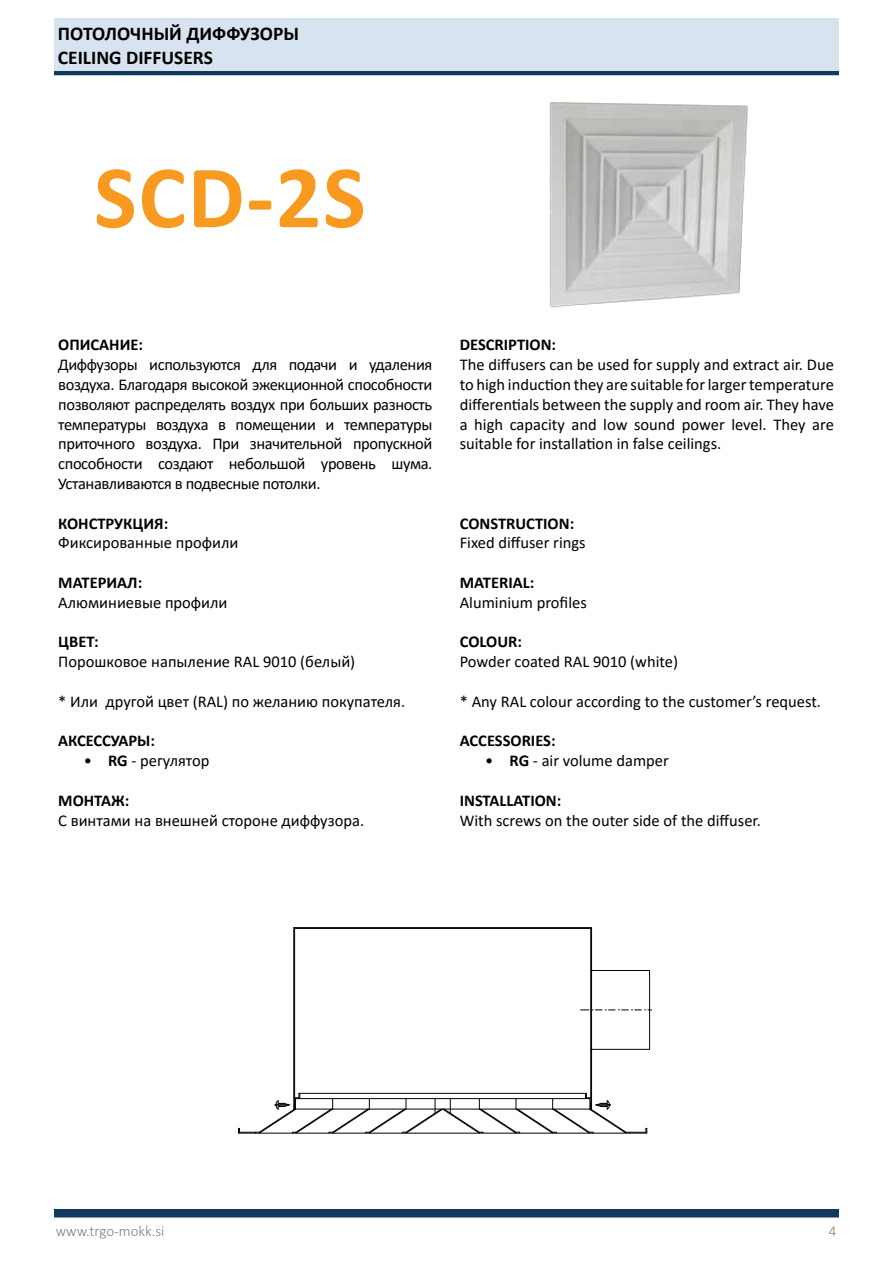
<style>
.page{position:relative;width:893px;height:1263px;background:#fff}
.page>*{position:absolute;margin:0;border:0;box-sizing:border-box;transform-origin:0 0}
.t1{font:700 90px "Calibri";color:#f89a20}
.t2{font:700 19.5px/23.4px "Calibri";color:#000}
.t3{font:16.5px/19.8px "Calibri";color:#000;text-align:justify}
.t4{font:700 16.5px "Calibri";color:#000}
.t5{font:300 15px "Calibri";color:#808080}
.s1{font-weight:700}
</style>
<div class="page">
<div style="left:54px;top:18px;width:785px;height:53px;background:#d7e4f0"></div>
<div style="left:54px;top:1209px;width:785px;height:8px;background:#11385d"></div>
<hr style="left:54px;top:71px;width:785px;height:4px;background:#11385d">
<img style="left:549px;top:102px;width:199px;height:206px">
<hr style="left:239px;top:1133px;width:408px;height:1px;background:#000">
<hr style="left:295px;top:928px;width:296px;height:1px;background:#000">
<hr style="left:590px;top:928px;width:1px;height:181px;background:#000">
<hr style="left:294px;top:927px;width:1px;height:182px;background:#000">
<hr style="left:591px;top:927px;width:1px;height:182px;background:#000">
<hr style="left:294px;top:927px;width:298px;height:1px;background:#000">
<hr style="left:591px;top:970px;width:59px;height:1px;background:#000">
<hr style="left:649px;top:970px;width:1px;height:79px;background:#000">
<hr style="left:591px;top:1049px;width:59px;height:1px;background:#000">
<svg style="left:581px;top:1010px;width:71px;height:1px"></svg>
<svg style="left:238px;top:1093px;width:409px;height:40px"></svg>
<p class="t2" style="left:58px;top:21px;width:243px">ПОТОЛОЧНЫЙ ДИФФУЗОРЫ<br>CEILING DIFFUSERS</p>
<h1 class="t1" style="left:94px;top:134px;width:273px">SCD-2S</h1>
<p class="t4" style="left:58px;top:333px;width:86px">ОПИСАНИЕ:</p>
<p class="t3" style="left:58px;top:354px;width:376px">Диффузоры используются для подачи и удаления воздуха. Благодаря высокой эжекционной способности позволяют распределять воздух при больших разность температуры воздуха в помещении и температуры приточного воздуха. При значительной пропускной способности создают небольшой уровень шума.<br>Устанавливаются в подвесные потолки.</p>
<p class="t4" style="left:58px;top:511px;width:111px">КОНСТРУКЦИЯ:</p>
<p class="t3" style="left:58px;top:532px;width:182px">Фиксированные профили</p>
<p class="t4" style="left:58px;top:571px;width:85px">МАТЕРИАЛ:</p>
<p class="t3" style="left:58px;top:592px;width:171px">Алюминиевые профили</p>
<p class="t4" style="left:58px;top:630px;width:42px">ЦВЕТ:</p>
<p class="t3" style="left:58px;top:651px;width:299px">Порошковое напыление RAL 9010 (белый)</p>
<p class="t3" style="left:58px;top:691px;width:348px">* Или другой цвет (RAL) по желанию покупателя.</p>
<p class="t4" style="left:58px;top:729px;width:98px">АКСЕССУАРЫ:</p>
<p class="t3" style="left:84px;top:750px;width:127px">• <span class="s1">RG</span> - регулятор</p>
<p class="t4" style="left:58px;top:789px;width:73px">МОНТАЖ:</p>
<p class="t3" style="left:58px;top:810px;width:307px">С винтами на внешней стороне диффузора.</p>
<p class="t4" style="left:460px;top:333px;width:98px">DESCRIPTION:</p>
<p class="t3" style="left:460px;top:354px;width:376px">The diffusers can be used for supply and extract air. Due to high induction they are suitable for larger temperature differentials between the supply and room air. They have a high capacity and low sound power level. They are suitable for installation in false ceilings.</p>
<p class="t4" style="left:460px;top:511px;width:116px">CONSTRUCTION:</p>
<p class="t3" style="left:460px;top:532px;width:127px">Fixed diffuser rings</p>
<p class="t4" style="left:460px;top:571px;width:76px">MATERIAL:</p>
<p class="t3" style="left:460px;top:592px;width:129px">Aluminium profiles</p>
<p class="t4" style="left:460px;top:630px;width:64px">COLOUR:</p>
<p class="t3" style="left:460px;top:651px;width:220px">Powder coated RAL 9010 (white)</p>
<p class="t3" style="left:460px;top:691px;width:363px">* Any RAL colour according to the customer’s request.</p>
<p class="t4" style="left:460px;top:729px;width:97px">ACCESSORIES:</p>
<p class="t3" style="left:485px;top:750px;width:185px">• <span class="s1">RG</span> - air volume damper</p>
<p class="t4" style="left:460px;top:789px;width:103px">INSTALLATION:</p>
<p class="t3" style="left:460px;top:810px;width:303px">With screws on the outer side of the diffuser.</p>
<p class="t5" style="left:56px;top:1222px;width:110px">www.trgo-mokk.si</p>
<p class="t5" style="left:829px;top:1222px;width:9px">4</p>
</div>
